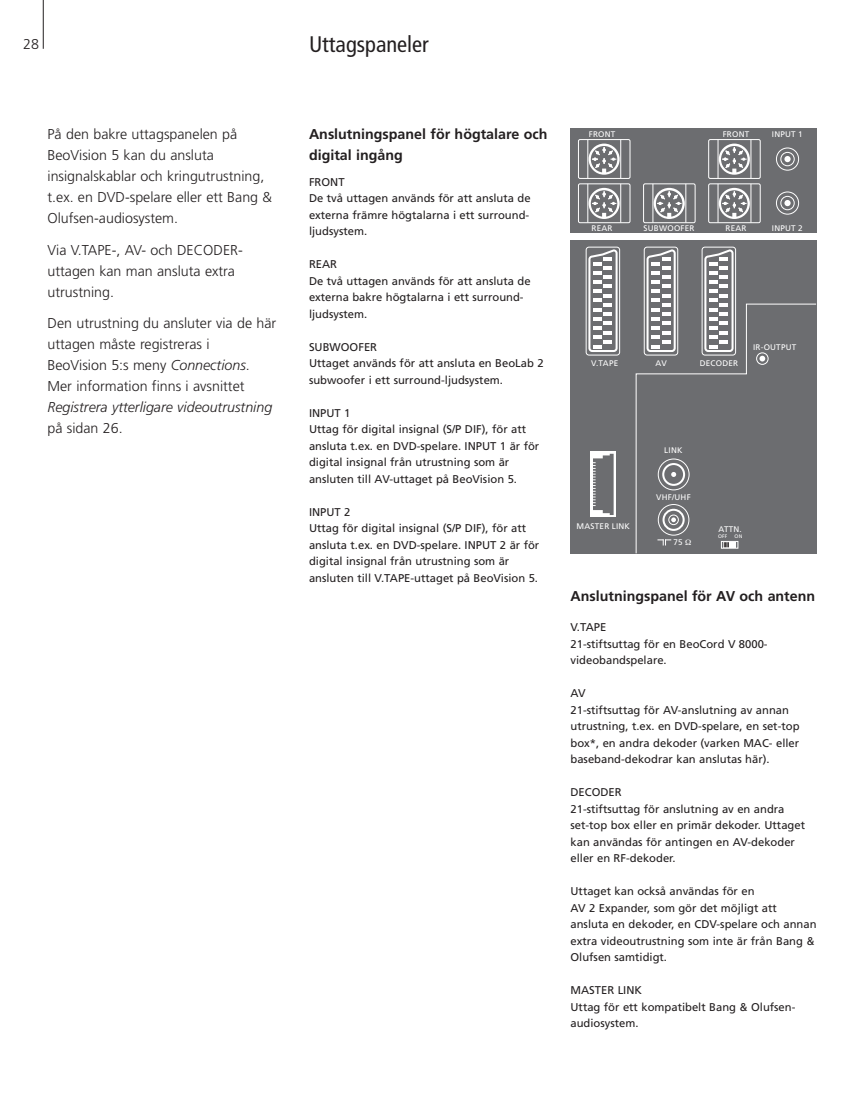
<style>
.page{position:relative;width:858px;height:1109px;background:#fff}
.page>*{position:absolute;margin:0;border:0;box-sizing:border-box;transform-origin:0 0}
.t1{font:condensed 22.5px "Frutiger";color:#231f20}
.t2{font:300 14.25px/21px "Frutiger";color:#231f20}
.t3{font:700 14.25px/21px "Frutiger";color:#231f20}
.t4{font:italic 300 14.25px "Frutiger";color:#231f20}
.t5{font:11.25px/16.5px "Frutiger";color:#231f20}
.t6{font:8.1px "Frutiger";letter-spacing:.03em;color:#fff}
.t7{font:5.1px "Frutiger";color:#fff}
.s1{font-style:italic}
</style>
<div class="page">
<hr style="left:43px;top:0;width:1px;height:49px;background:#231f20">
<div style="left:571px;top:240px;width:246px;height:314px;background:#6c6d70"></div>
<svg style="left:636px;top:304px;width:180px;height:249px"></svg>
<div style="left:644px;top:247px;width:34px;height:108px;border:1px solid #fff;border-radius:3px"></div>
<svg style="left:646px;top:248px;width:31px;height:105px"></svg>
<div style="left:702px;top:247px;width:34px;height:108px;border:1px solid #fff;border-radius:3px"></div>
<svg style="left:703px;top:248px;width:32px;height:105px"></svg>
<div style="left:586px;top:247px;width:34px;height:108px;border:1px solid #fff;border-radius:3px"></div>
<svg style="left:587px;top:248px;width:32px;height:105px"></svg>
<div style="left:590px;top:451px;width:26px;height:66px;background:#fff"></div>
<svg style="left:593px;top:454px;width:21px;height:61px"></svg>
<div style="left:658px;top:458px;width:31px;height:32px;border:1px solid #fff;border-radius:50%"></div>
<div style="left:662px;top:463px;width:23px;height:23px;border:2px solid #fff;border-radius:50%"></div>
<svg style="left:671px;top:472px;width:5px;height:5px"></svg>
<div style="left:721px;top:541px;width:17px;height:7px;border:1px solid #fff"></div>
<div style="left:723px;top:542px;width:12px;height:5px;background:#fff"></div>
<svg style="left:724px;top:542px;width:5px;height:5px"></svg>
<div style="left:571px;top:128px;width:246px;height:105px;background:#6c6d70"></div>
<div style="left:578px;top:139px;width:52px;height:40px;border:1px solid #fff;border-radius:2px"></div>
<hr style="left:620px;top:140px;width:1px;height:38px;background:#fff">
<hr style="left:588px;top:140px;width:1px;height:38px;background:#fff">
<svg style="left:589px;top:144px;width:31px;height:31px"></svg>
<svg style="left:591px;top:146px;width:26px;height:27px"></svg>
<div style="left:578px;top:184px;width:52px;height:39px;border:1px solid #fff;border-radius:2px"></div>
<hr style="left:620px;top:184px;width:1px;height:38px;background:#fff">
<hr style="left:588px;top:184px;width:1px;height:38px;background:#fff">
<svg style="left:589px;top:188px;width:31px;height:31px"></svg>
<svg style="left:591px;top:190px;width:26px;height:28px"></svg>
<div style="left:643px;top:184px;width:52px;height:39px;border:1px solid #fff;border-radius:2px"></div>
<hr style="left:686px;top:184px;width:1px;height:38px;background:#fff">
<hr style="left:653px;top:184px;width:1px;height:38px;background:#fff">
<svg style="left:654px;top:188px;width:31px;height:31px"></svg>
<svg style="left:656px;top:190px;width:26px;height:28px"></svg>
<div style="left:709px;top:139px;width:51px;height:40px;border:1px solid #fff;border-radius:2px"></div>
<hr style="left:751px;top:140px;width:1px;height:38px;background:#fff">
<hr style="left:718px;top:140px;width:1px;height:38px;background:#fff">
<svg style="left:719px;top:144px;width:31px;height:31px"></svg>
<svg style="left:721px;top:146px;width:27px;height:27px"></svg>
<div style="left:709px;top:184px;width:51px;height:39px;border:1px solid #fff;border-radius:2px"></div>
<hr style="left:751px;top:184px;width:1px;height:38px;background:#fff">
<hr style="left:718px;top:184px;width:1px;height:38px;background:#fff">
<div style="left:719px;top:188px;width:31px;height:31px;background:#fff;border-radius:50%"></div>
<svg style="left:721px;top:190px;width:27px;height:28px"></svg>
<div style="left:776px;top:148px;width:23px;height:22px;border:1px solid #fff;border-radius:50%"></div>
<div style="left:781px;top:152px;width:13px;height:14px;border:1px solid #fff;border-radius:50%"></div>
<div style="left:784px;top:156px;width:7px;height:6px;background:#fff;border-radius:50%"></div>
<div style="left:776px;top:192px;width:23px;height:22px;border:1px solid #fff;border-radius:50%"></div>
<div style="left:781px;top:196px;width:13px;height:14px;border:1px solid #fff;border-radius:50%"></div>
<div style="left:784px;top:200px;width:7px;height:6px;background:#fff;border-radius:50%"></div>
<svg style="left:759px;top:356px;width:6px;height:5px"></svg>
<div style="left:756px;top:352px;width:12px;height:12px;border:1px solid #fff;border-radius:50%"></div>
<svg style="left:658px;top:504px;width:33px;height:41px"></svg>
<p class="t2" style="left:23px;top:35px;width:17px">28</p>
<h1 class="t1" style="left:309px;top:35px;width:121px">Uttagspaneler</h1>
<p class="t2" style="left:48px;top:125px;width:226px">På den bakre uttagspanelen på<br>BeoVision 5 kan du ansluta insignalskablar och kringutrustning, t.ex. en DVD-spelare eller ett Bang &amp;<br>Olufsen-audiosystem.</p>
<p class="t2" style="left:48px;top:240px;width:197px">Via V.TAPE-, AV- och DECODER&shy;uttagen kan man ansluta extra utrustning.</p>
<p class="t2" style="left:48px;top:314px;width:230px">Den utrustning du ansluter via de här uttagen måste registreras i<br>BeoVision 5:s meny <span class="s1">Connections</span>.<br>Mer information finns i avsnittet</p>
<p class="t4" style="left:48px;top:401px;width:226px">Registrera ytterligare videoutrustning</p>
<p class="t2" style="left:48px;top:419px;width:77px">på sidan 26.</p>
<p class="t3" style="left:309px;top:125px;width:240px">Anslutningspanel för högtalare och digital ingång</p>
<p class="t5" style="left:309px;top:174px;width:223px">FRONT<br>De två uttagen används för att ansluta de externa främre högtalarna i ett surround&shy;ljudsystem.</p>
<p class="t5" style="left:309px;top:257px;width:223px">REAR<br>De två uttagen används för att ansluta de externa bakre högtalarna i ett surround&shy;ljudsystem.</p>
<p class="t5" style="left:309px;top:339px;width:236px">SUBWOOFER<br>Uttaget används för att ansluta en BeoLab 2 subwoofer i ett surround-ljudsystem.</p>
<p class="t5" style="left:309px;top:405px;width:232px">INPUT 1<br>Uttag för digital insignal (S/P DIF), för att ansluta t.ex. en DVD-spelare. INPUT 1 är för digital insignal från utrustning som är ansluten till AV-uttaget på BeoVision 5.</p>
<p class="t5" style="left:309px;top:504px;width:232px">INPUT 2<br>Uttag för digital insignal (S/P DIF), för att ansluta t.ex. en DVD-spelare. INPUT 2 är för digital insignal från utrustning som är ansluten till V.TAPE-uttaget på BeoVision 5.</p>
<p class="t6" style="left:589px;top:131px;width:28px">FRONT</p>
<p class="t6" style="left:723px;top:131px;width:28px">FRONT</p>
<p class="t6" style="left:772px;top:131px;width:32px">INPUT 1</p>
<p class="t6" style="left:592px;top:225px;width:22px">REAR</p>
<p class="t6" style="left:644px;top:225px;width:52px">SUBWOOFER</p>
<p class="t6" style="left:725px;top:225px;width:22px">REAR</p>
<p class="t6" style="left:772px;top:225px;width:32px">INPUT 2</p>
<p class="t6" style="left:591px;top:360px;width:29px">V.TAPE</p>
<p class="t6" style="left:656px;top:360px;width:13px">AV</p>
<p class="t6" style="left:700px;top:360px;width:40px">DECODER</p>
<p class="t6" style="left:753px;top:344px;width:45px">IR-OUTPUT</p>
<p class="t6" style="left:577px;top:523px;width:55px">MASTER LINK</p>
<p class="t6" style="left:664px;top:447px;width:20px">LINK</p>
<p class="t6" style="left:656px;top:494px;width:36px">VHF/UHF</p>
<p class="t6" style="left:673px;top:539px;width:11px">75</p>
<p class="t6" style="left:719px;top:526px;width:25px">ATTN.</p>
<p class="t7" style="left:718px;top:534px;width:11px">OFF</p>
<p class="t7" style="left:735px;top:534px;width:9px">ON</p>
<p class="t3" style="left:571px;top:587px;width:246px">Anslutningspanel för AV och antenn</p>
<p class="t5" style="left:571px;top:620px;width:199px">V.TAPE<br>21-stiftsuttag för en BeoCord V 8000- videobandspelare.</p>
<p class="t5" style="left:571px;top:686px;width:231px">AV<br>21-stiftsuttag för AV-anslutning av annan utrustning, t.ex. en DVD-spelare, en set-top box*, en andra dekoder (varken MAC- eller baseband-dekodrar kan anslutas här).</p>
<p class="t5" style="left:571px;top:785px;width:236px">DECODER<br>21-stiftsuttag för anslutning av en andra set-top box eller en primär dekoder. Uttaget kan användas för antingen en AV-dekoder eller en RF-dekoder.</p>
<p class="t5" style="left:571px;top:884px;width:248px">Uttaget kan också användas för en<br>AV 2 Expander, som gör det möjligt att ansluta en dekoder, en CDV-spelare och annan extra videoutrustning som inte är från Bang &amp; Olufsen samtidigt.</p>
<p class="t5" style="left:571px;top:983px;width:227px">MASTER LINK<br>Uttag för ett kompatibelt Bang &amp; Olufsen&shy;audiosystem.</p>
</div>
